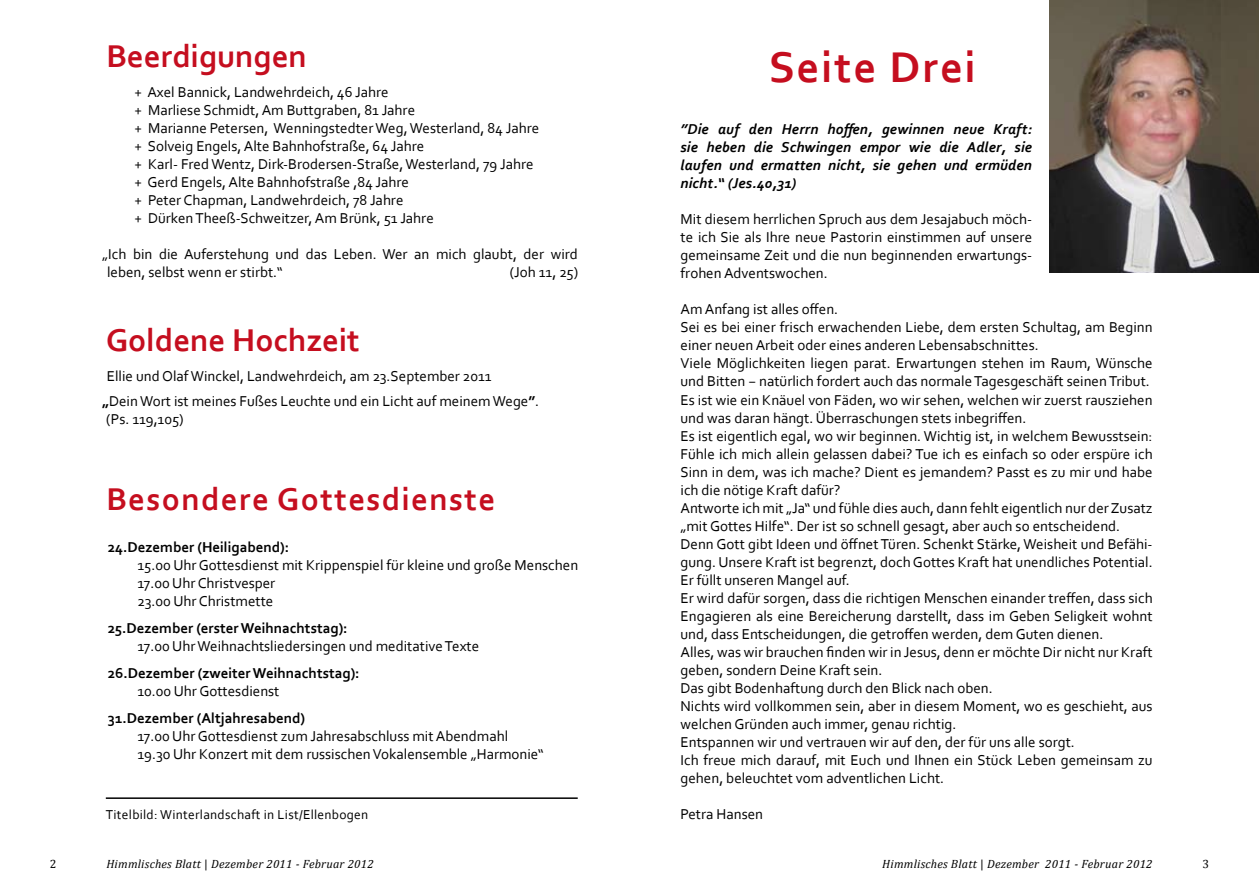
<style>
.page{position:relative;width:1259px;height:893px;background:#fff}
.page>*{position:absolute;margin:0;border:0;box-sizing:border-box;transform-origin:0 0}
.t1{font:700 45px "Corbel";letter-spacing:.04em;color:#c50e1f}
.t2{font:700 33px "Corbel";color:#c50e1f}
.t3{font:700 33px "Corbel";letter-spacing:.04em;color:#c50e1f}
.t4{font:15px/18px "Corbel";color:#000}
.t5{font:italic 700 15px/18px "Corbel";letter-spacing:.01em;color:#000;text-align:justify}
.t6{font:700 15px "Corbel";color:#000}
.t7{font:13.5px "Corbel";letter-spacing:.02em;color:#000}
.t8{font:italic 12px "Cambria";letter-spacing:.02em;color:#000}
.t9{font:12px "Cambria";color:#000}
.s1{font-weight:700}
.s2{font-style:normal}
</style>
<div class="page">
<hr style="left:106px;top:797px;width:472px;height:2px;background:#000">
<img style="left:1049px;top:0;width:210px;height:272px">
<h2 class="t2" style="left:106px;top:36px;width:202px">Beerdigungen</h2>
<p class="t4" style="left:134px;top:83px;width:406px">+ Axel Bannick, Landwehrdeich, 46 Jahre<br>+ Marliese Schmidt, Am Buttgraben, 81 Jahre<br>+ Marianne Petersen, Wenningstedter Weg, Westerland, 84 Jahre + Solveig Engels, Alte Bahnhofstraße, 64 Jahre<br>+ Karl- Fred Wentz, Dirk-Brodersen-Straße, Westerland, 79 Jahre + Gerd Engels, Alte Bahnhofstraße ,84 Jahre<br>+ Peter Chapman, Landwehrdeich, 78 Jahre<br>+ Dürken Theeß-Schweitzer, Am Brünk, 51 Jahre</p>
<p class="t4" style="left:107px;top:245px;width:472px;text-indent:-5px">„Ich bin die Auferstehung und das Leben. Wer an mich glaubt, der wird leben, selbst wenn er stirbt.“</p>
<p class="t4" style="left:510px;top:263px;width:70px">(Joh 11, 25)</p>
<h2 class="t2" style="left:106px;top:319px;width:255px">Goldene Hochzeit</h2>
<p class="t4" style="left:102px;top:362px;width:438px;line-height:25.5px;text-indent:5px">Ellie und Olaf Winckel, Landwehrdeich, am 23.September 2011<br><span class="s1">„</span>Dein Wort ist meines Fußes Leuchte und ein Licht auf meinem Wege<span class="s1">”</span>.</p>
<p class="t4" style="left:106px;top:410px;width:79px">(Ps. 119,105)</p>
<h2 class="t3" style="left:106px;top:479px;width:391px">Besondere Gottesdienste</h2>
<p class="t6" style="left:108px;top:538px;width:183px">24.Dezember (Heiligabend):</p>
<p class="t4" style="left:137px;top:556px;width:442px">15.00 Uhr Gottesdienst mit Krippenspiel für kleine und große Menschen<br>17.00 Uhr Christvesper<br>23.00 Uhr Christmette</p>
<p class="t6" style="left:108px;top:619px;width:241px">25.Dezember (erster Weihnachtstag):</p>
<p class="t4" style="left:137px;top:637px;width:343px">17.00 Uhr Weihnachtsliedersingen und meditative Texte</p>
<p class="t6" style="left:108px;top:664px;width:253px">26.Dezember (zweiter Weihnachtstag):</p>
<p class="t4" style="left:137px;top:682px;width:143px">10.00 Uhr Gottesdienst</p>
<p class="t6" style="left:108px;top:709px;width:199px">31.Dezember (Altjahresabend)</p>
<p class="t4" style="left:137px;top:727px;width:408px">17.00 Uhr Gottesdienst zum Jahresabschluss mit Abendmahl<br>19.30 Uhr Konzert mit dem russischen Vokalensemble „Harmonie“</p>
<h1 class="t1" style="left:769px;top:39px;width:209px">Seite Drei</h1>
<p class="t5" style="left:680px;top:120px;width:353px">”Die auf den Herrn hoffen, gewinnen neue Kraft: sie heben die Schwingen empor wie die Adler, sie laufen und ermatten nicht, sie gehen und ermüden nicht.“ (Jes.40,31)</p>
<p class="t4" style="left:680px;top:210px;width:353px;text-align:justify">Mit diesem herrlichen Spruch aus dem Jesajabuch möch&shy;te ich Sie als Ihre neue Pastorin einstimmen auf unsere gemeinsame Zeit und die nun beginnenden erwartungs&shy;frohen Adventswochen.</p>
<p class="t4" style="left:680px;top:300px;width:473px">Am Anfang ist alles offen.<br>Sei es bei einer frisch erwachenden Liebe, dem ersten Schultag, am Beginn einer neuen Arbeit oder eines anderen Lebensabschnittes.<br>Viele Möglichkeiten liegen parat. Erwartungen stehen im Raum, Wünsche und Bitten − natürlich fordert auch das normale Tagesgeschäft seinen Tribut.<br>Es ist wie ein Knäuel von Fäden, wo wir sehen, welchen wir zuerst rausziehen und was daran hängt. Überraschungen stets inbegriffen.<br>Es ist eigentlich egal, wo wir beginnen. Wichtig ist, in welchem Bewusstsein:<br>Fühle ich mich allein gelassen dabei? Tue ich es einfach so oder erspüre ich Sinn in dem, was ich mache? Dient es jemandem? Passt es zu mir und habe ich die nötige Kraft dafür?<br>Antworte ich mit „Ja“ und fühle dies auch, dann fehlt eigentlich nur der Zusatz „mit Gottes Hilfe“. Der ist so schnell gesagt, aber auch so entscheidend.<br>Denn Gott gibt Ideen und öffnet Türen. Schenkt Stärke, Weisheit und Befähi&shy;gung. Unsere Kraft ist begrenzt, doch Gottes Kraft hat unendliches Potential.<br>Er füllt unseren Mangel auf.<br>Er wird dafür sorgen, dass die richtigen Menschen einander treffen, dass sich Engagieren als eine Bereicherung darstellt, dass im Geben Seligkeit wohnt und, dass Entscheidungen, die getroffen werden, dem Guten dienen.<br>Alles, was wir brauchen finden wir in Jesus, denn er möchte Dir nicht nur Kraft geben, sondern Deine Kraft sein.<br>Das gibt Bodenhaftung durch den Blick nach oben.<br>Nichts wird vollkommen sein, aber in diesem Moment, wo es geschieht, aus welchen Gründen auch immer, genau richtig.<br>Entspannen wir und vertrauen wir auf den, der für uns alle sorgt.<br>Ich freue mich darauf, mit Euch und Ihnen ein Stück Leben gemeinsam zu gehen, beleuchtet vom adventlichen Licht.</p>
<p class="t7" style="left:106px;top:806px;width:264px">Titelbild: Winterlandschaft in List/Ellenbogen</p>
<p class="t4" style="left:680px;top:804px;width:84px">Petra Hansen</p>
<p class="t9" style="left:50px;top:857px;width:8px">2</p>
<p class="t8" style="left:106px;top:856px;width:269px">Himmlisches Blatt <span class="s2">|</span> Dezember 2011 - Februar 2012</p>
<p class="t8" style="left:882px;top:856px;width:272px">Himmlisches Blatt <span class="s2">|</span> Dezember 2011 - Februar 2012</p>
<p class="t9" style="left:1202px;top:857px;width:8px">3</p>
</div>
